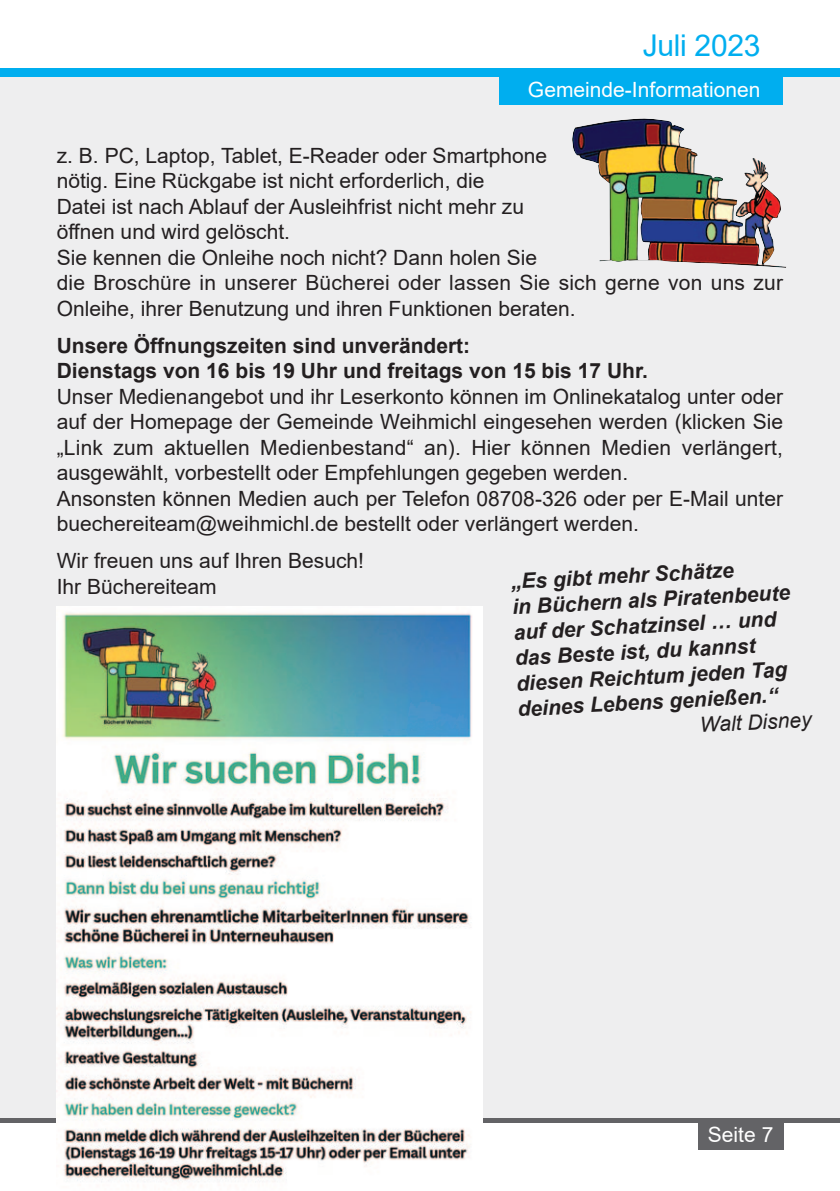
<style>
.page{position:relative;width:840px;height:1191px;background:#fff}
.page>*{position:absolute;margin:0;border:0;box-sizing:border-box;transform-origin:0 0}
.t1{font:30px "Arial";letter-spacing:-.01em;color:#00aeef}
.t2{font:21px/25.6px "Arial";color:#231f20}
.t3{font:italic 700 21px "Arial";color:#231f20}
.t4{font:700 21px "Arial";color:#231f20}
.t5{font:21px "Arial";color:#fff}
.t6{font:italic 21px "Arial";color:#231f20}
</style>
<div class="page">
<div style="left:0;top:77px;width:839px;height:1041px;background:#eeeeef"></div>
<div style="left:0;top:68px;width:839px;height:9px;background:#00aeef"></div>
<div style="left:499px;top:76px;width:283px;height:28px;background:#00aeef"></div>
<div style="left:0;top:1118px;width:839px;height:5px;background:#636366"></div>
<div style="left:697px;top:1121px;width:85px;height:28px;background:#636366"></div>
<img style="left:572px;top:118px;width:214px;height:150px">
<img style="left:57px;top:607px;width:425px;height:575px">
<p class="t1" style="left:642px;top:29px;width:119px">Juli 2023</p>
<p class="t5" style="left:527px;top:78px;width:234px">Gemeinde-Informationen</p>
<p class="t2" style="left:57px;top:143px;width:491px">z. B. PC, Laptop, Tablet, E-Reader oder Smartphone</p>
<p class="t2" style="left:57px;top:168px;width:429px">nötig. Eine Rückgabe ist nicht erforderlich, die</p>
<p class="t2" style="left:57px;top:194px;width:468px">Datei ist nach Ablauf der Ausleihfrist nicht mehr zu</p>
<p class="t2" style="left:57px;top:219px;width:235px">öffnen und wird gelöscht.</p>
<p class="t2" style="left:57px;top:245px;width:481px">Sie kennen die Onleihe noch nicht? Dann holen Sie</p>
<p class="t2" style="left:57px;top:270px;width:727px">die Broschüre in unserer Bücherei oder lassen Sie sich gerne von uns zur<br>Onleihe, ihrer Benutzung und ihren Funktionen beraten.</p>
<p class="t4" style="left:57px;top:334px;width:415px">Unsere Öffnungszeiten sind unverändert:</p>
<p class="t4" style="left:57px;top:359px;width:592px">Dienstags von 16 bis 19 Uhr und freitags von 15 bis 17 Uhr.</p>
<p class="t2" style="left:57px;top:384px;width:727px;text-align:justify">Unser Medienangebot und ihr Leserkonto können im Onlinekatalog unter oder auf der Homepage der Gemeinde Weihmichl eingesehen werden (klicken Sie „Link zum aktuellen Medienbestand“ an). Hier können Medien verlängert, ausgewählt, vorbestellt oder Empfehlungen gegeben werden.</p>
<p class="t2" style="left:57px;top:486px;width:727px">Ansonsten können Medien auch per Telefon 08708-326 oder per E-Mail unter buechereiteam@weihmichl.de bestellt oder verlängert werden.</p>
<p class="t2" style="left:57px;top:548px;width:308px">Wir freuen uns auf Ihren Besuch!</p>
<p class="t2" style="left:57px;top:574px;width:161px">Ihr Büchereiteam</p>
<p class="t3" style="left:510px;top:570px;width:224px;rotate:-3deg">„Es gibt mehr Schätze</p>
<p class="t3" style="left:511px;top:595px;width:279px;rotate:-3deg">in Büchern als Piratenbeute</p>
<p class="t3" style="left:512px;top:621px;width:264px;rotate:-3deg">auf der Schatzinsel … und</p>
<p class="t3" style="left:514px;top:646px;width:242px;rotate:-3deg">das Beste ist, du kannst</p>
<p class="t3" style="left:515px;top:672px;width:273px;rotate:-3deg">diesen Reichtum jeden Tag</p>
<p class="t3" style="left:516px;top:697px;width:262px;rotate:-3deg">deines Lebens genießen.“</p>
<p class="t6" style="left:699px;top:713px;width:113px;rotate:-3deg">Walt Disney</p>
<p class="t5" style="left:707px;top:1123px;width:67px">Seite 7</p>
</div>
